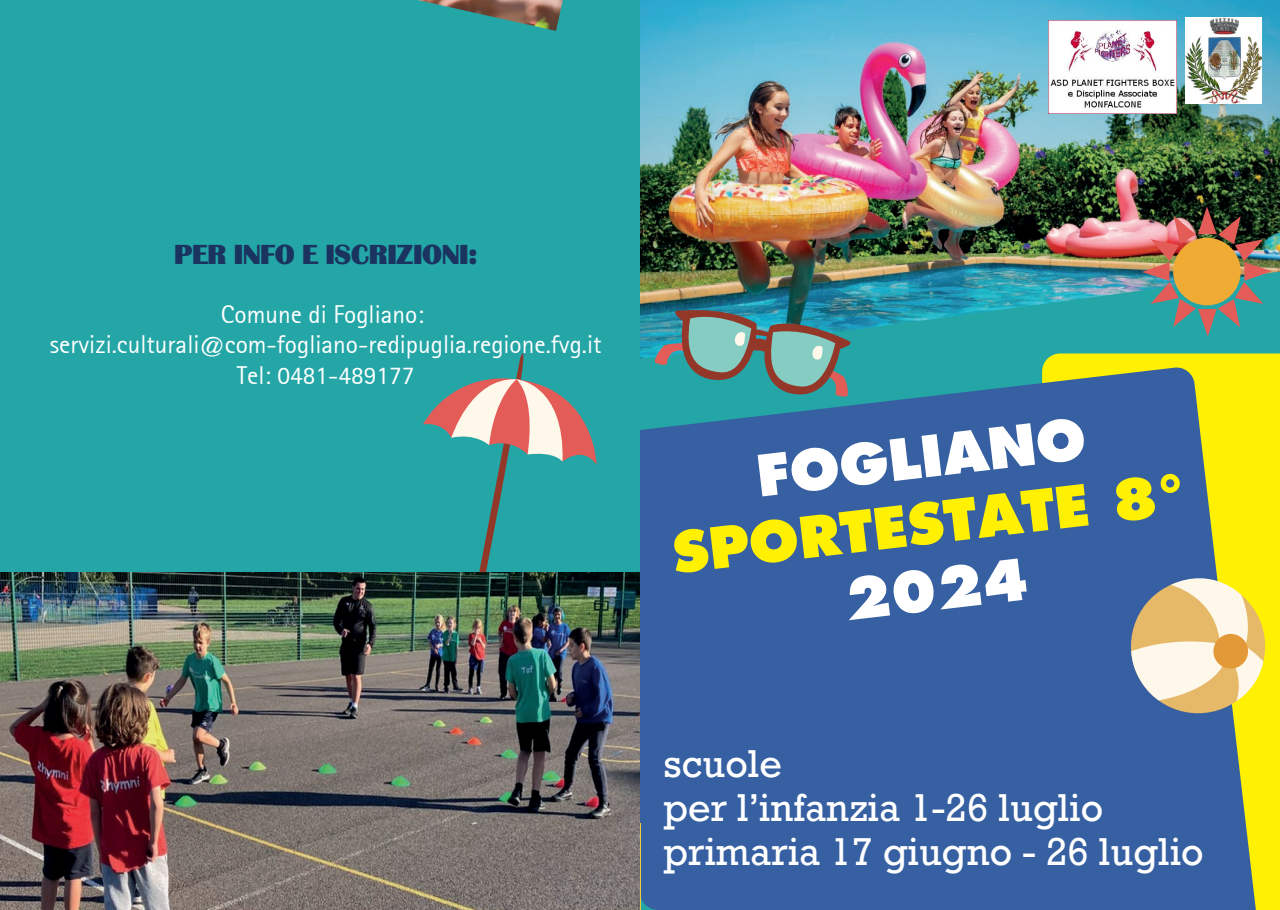
<style>
.page{position:relative;width:1280px;height:910px;background:#fff}
.page>*{position:absolute;margin:0;border:0;box-sizing:border-box;transform-origin:0 0}
.t1{font:800 55.35px "Futura";color:#fff101}
.t2{font:800 55.35px "Futura";color:#fff}
.t3{font:36.6px/43.8px "Rockwell Nova";color:#fff}
.t4{font:26.55px "Bastion";color:#1a345f}
.t5{font:25.35px/30.5px "Rotis Sans Serif";color:#fff;text-align:center}
</style>
<div class="page">
<img style="left:640px;top:0;width:640px;height:272px">
<div style="left:0;top:0;width:640px;height:910px;background:#24a5a6"></div>
<img style="left:640px;top:272px;width:640px;height:94px">
<div style="left:1042px;top:353px;width:238px;height:557px;background:#fff101"></div>
<svg style="left:640px;top:366px;width:618px;height:544px;background:#3f6998"></svg>
<img style="left:1048px;top:21px;width:128px;height:92px">
<img style="left:418px;top:0;width:145px;height:31px">
<img style="left:0;top:572px;width:640px;height:338px">
<img style="left:1185px;top:17px;width:76px;height:87px">
<svg style="left:653px;top:306px;width:203px;height:91px;background:#5b9595"></svg>
<svg style="left:423px;top:353px;width:174px;height:219px"></svg>
<img style="left:1142px;top:207px;width:130px;height:130px">
<div style="left:1131px;top:579px;width:134px;height:134px;background:#e6b969;border-radius:50%"></div>
<svg style="left:1131px;top:565px;width:132px;height:136px"></svg>
<div style="left:1213px;top:634px;width:35px;height:35px;background:#e49938;border-radius:50%"></div>
<p class="t4" style="left:175px;top:239px;width:304px">PER INFO E ISCRIZIONI:</p>
<p class="t5" style="left:50px;top:299px;width:553px">Comune di Fogliano: servizi.culturali@com-fogliano-redipuglia.regione.fvg.it<br>Tel: 0481-489177</p>
<h1 class="t2" style="left:752px;top:442px;width:333px;rotate:-7deg">FOGLIANO</h1>
<h1 class="t1" style="left:668px;top:520px;width:518px;rotate:-7deg">SPORTESTATE 8°</h1>
<h1 class="t2" style="left:841px;top:565px;width:186px;rotate:-7deg">2024</h1>
<h2 class="t3" style="left:663px;top:743px;width:542px">scuole<br>per l’infanzia 1-26 luglio primaria 17 giugno - 26 luglio</h2>
</div>
